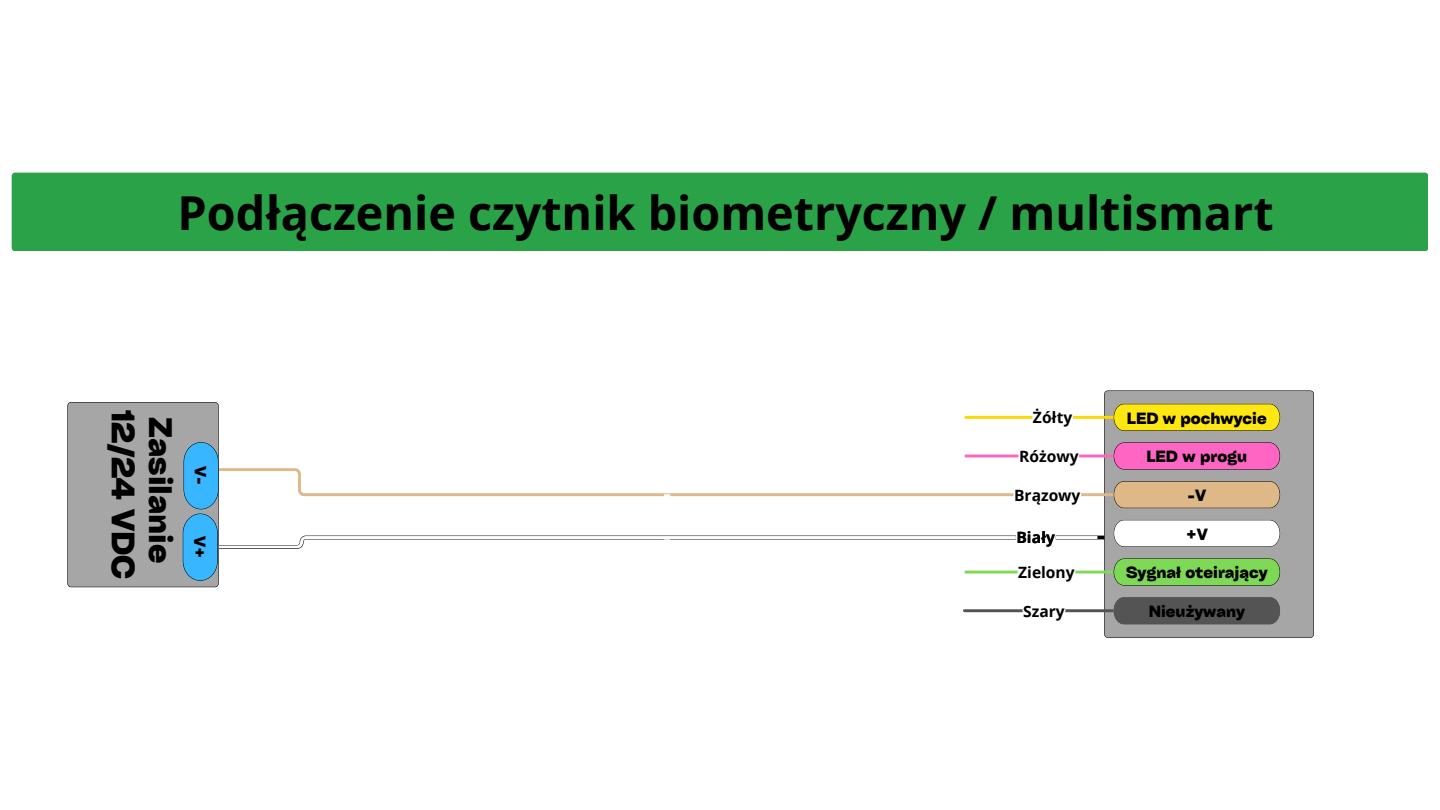
<style>
.page{position:relative;width:1440px;height:810px;background:#fff}
.page>*{position:absolute;margin:0;border:0;box-sizing:border-box;transform-origin:0 0}
.t1{font:700 46.7px "Open Sans";color:#000}
.t2{font:700 31.2px/37.4px "Cy Grotesk Key";color:#000}
.t3{font:700 23.4px "Open Sans";color:#fff}
.t4{font:700 15.6px "Cy Grotesk Key";color:#000}
.t5{font:700 15.6px "Open Sans";color:#000}
</style>
<div class="page">
<div style="left:12px;top:173px;width:1416px;height:78px;background:#2aa248;border-radius:4px"></div>
<div style="left:1104px;top:391px;width:210px;height:247px;background:#a6a6a6;border-radius:4px"></div>
<div style="left:1104px;top:391px;width:210px;height:247px;border:1px solid #000;border-radius:4px"></div>
<svg style="left:1114px;top:404px;width:166px;height:27px;background:#f4dd15"></svg>
<hr style="left:964px;top:416px;width:150px;height:3px;background:#ffd700">
<svg style="left:963px;top:597px;width:317px;height:27px"></svg>
<div style="left:67px;top:402px;width:152px;height:185px;background:#a6a6a6;border-radius:4px"></div>
<div style="left:68px;top:402px;width:151px;height:185px;border:1px solid #000;border-radius:4px"></div>
<svg style="left:183px;top:442px;width:1097px;height:144px"></svg>
<h1 class="t1" style="left:178px;top:180px;width:1098px">Podłączenie czytnik biometryczny / multismart</h1>
<h2 class="t2" style="left:180px;top:410px;width:170px;rotate:90deg">Zasilanie<br>12/24 VDC</h2>
<h3 class="t4" style="left:211px;top:466px;width:20px;rotate:90deg">V-</h3>
<h3 class="t4" style="left:210px;top:536px;width:24px;rotate:90deg">V+</h3>
<p class="t3" style="left:664px;top:477px;width:9px">-</p>
<p class="t3" style="left:664px;top:522px;width:9px">-</p>
<p class="t5" style="left:1033px;top:407px;width:41px">Żółty</p>
<p class="t5" style="left:1019px;top:445px;width:61px">Różowy</p>
<h4 class="t4" style="left:1127px;top:408px;width:141px">LED w pochwycie</h4>
<h4 class="t4" style="left:1146px;top:447px;width:102px">LED w progu</h4>
<p class="t5" style="left:1014px;top:484px;width:68px">Brązowy</p>
<h3 class="t4" style="left:1188px;top:485px;width:20px">-V</h3>
<p class="t5" style="left:1017px;top:527px;width:40px">Biały</p>
<p class="t5" style="left:1018px;top:561px;width:58px">Zielony</p>
<h3 class="t4" style="left:1186px;top:524px;width:24px">+V</h3>
<h4 class="t4" style="left:1126px;top:563px;width:143px">Sygnał oteirający</h4>
<p class="t5" style="left:1023px;top:600px;width:43px">Szary</p>
<h4 class="t4" style="left:1149px;top:601px;width:98px">Nieużywany</h4>
</div>
